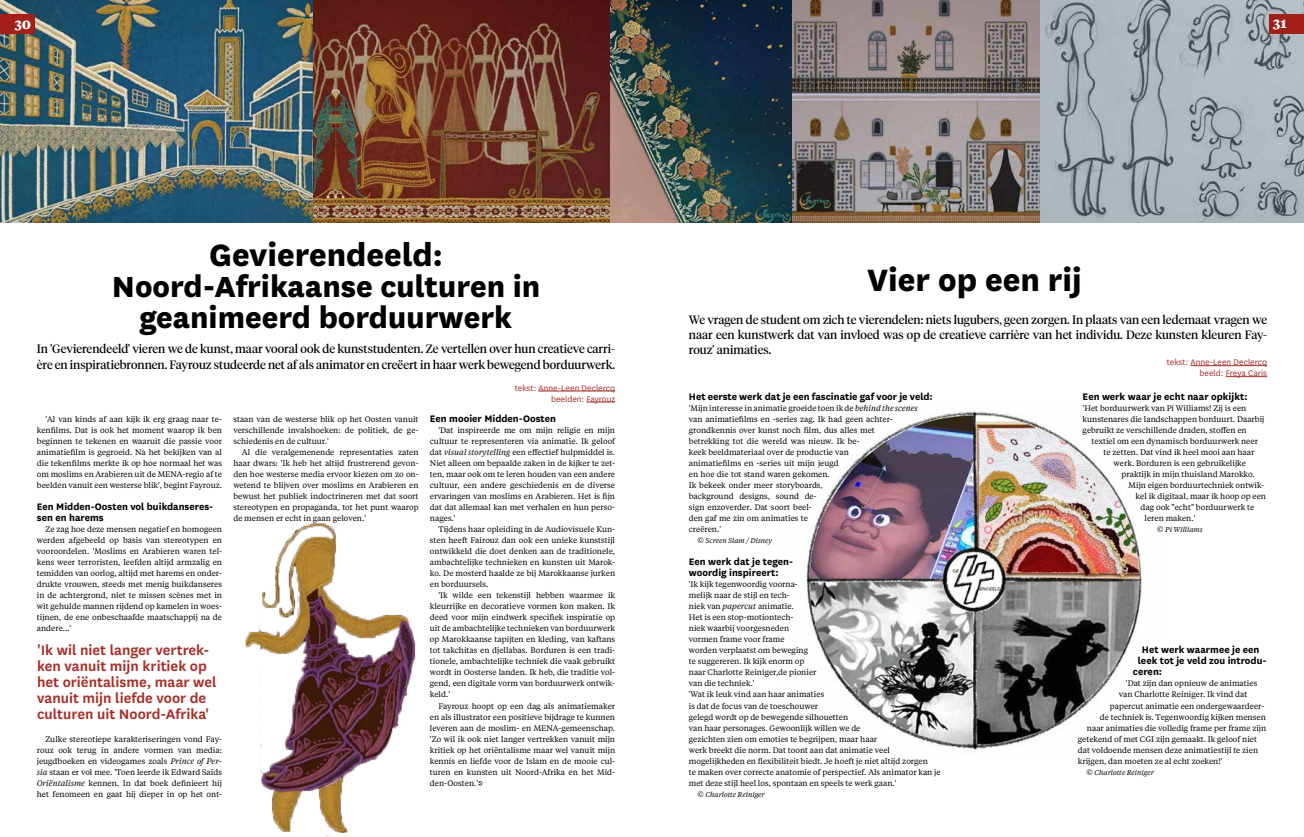
<style>
.page{position:relative;width:1304px;height:837px;background:#fff}
.page>*{position:absolute;margin:0;border:0;box-sizing:border-box;transform-origin:0 0}
.t1{font:800 36px "National";color:#000}
.t2{font:800 34px/31px "National";color:#000;text-align:center}
.t3{font:600 16px/16px "National";color:#a62f28}
.t4{font:700 14px "Tiempos Text";color:#fff}
.t5{font:12px/15px "Tiempos Headline";color:#000}
.t6{font:700 11px/11px "National";color:#000}
.t7{font:9.5px/11px "National";color:#a62f28;text-align:right}
.t8{font:8px/11px "Tiempos Text";color:#000;text-align:justify}
.t9{font:italic 7px "Tiempos Text";color:#000}
.s1{font-size:34px}
.s2{font-style:italic}
.s3{font-style:normal;font-size:8px}
</style>
<div class="page">
<img style="left:313px;top:0;width:728px;height:223px">
<img style="left:1041px;top:0;width:263px;height:223px">
<img style="left:0;top:0;width:313px;height:223px">
<img style="left:804px;top:411px;width:341px;height:339px">
<svg style="left:478px;top:781px;width:4px;height:4px"></svg>
<hr style="left:539px;top:390px;width:76px;height:1px;background:#a62f28">
<svg style="left:586px;top:401px;width:29px;height:1px"></svg>
<hr style="left:1190px;top:365px;width:77px;height:1px;background:#a62f28">
<hr style="left:1226px;top:376px;width:41px;height:1px;background:#a62f28">
<div style="left:0;top:14px;width:34px;height:20px;background:#a21f1a"></div>
<div style="left:1270px;top:14px;width:34px;height:20px;background:#a21f1a"></div>
<img style="left:245px;top:523px;width:171px;height:313px">
<h3 class="t4" style="left:14px;top:14px;width:18px">30</h3>
<h3 class="t4" style="left:1273px;top:14px;width:15px">31</h3>
<h1 class="t1" style="left:209px;top:229px;width:235px">Gevierendeeld<span class="s1">:</span></h1>
<h2 class="t2" style="left:112px;top:268px;width:430px">Noord-Afrikaanse culturen in geanimeerd borduurwerk</h2>
<h3 class="t5" style="left:37px;top:340px;width:580px;line-height:16px">In 'Gevierendeeld' vieren we de kunst, maar vooral ook de kunststudenten. Ze vertellen over hun creatieve carri&shy;ère en inspiratiebronnen. Fayrouz studeerde net af als animator en creëert in haar werk bewegend borduurwerk.</h3>
<p class="t7" style="left:515px;top:382px;width:102px">tekst: Anne-Leen Declercq beelden: Fayrouz</p>
<p class="t8" style="left:37px;top:413px;width:187px;text-indent:9px">'Al van kinds af aan kijk ik erg graag naar te&shy;kenfilms. Dat is ook het moment waarop ik ben beginnen te tekenen en waaruit die passie voor animatiefilm is gegroeid. Na het bekijken van al die tekenfilms merkte ik op hoe normaal het was om moslims en Arabieren uit de MENA-regio af te beelden vanuit een westerse blik', begint Fayrouz.</p>
<h3 class="t6" style="left:37px;top:500px;width:178px">Een Midden-Oosten vol buikdanseres&shy;sen en harems</h3>
<p class="t8" style="left:37px;top:523px;width:187px;text-indent:9px">Ze zag hoe deze mensen negatief en homogeen werden afgebeeld op basis van stereotypen en vooroordelen. 'Moslims en Arabieren waren tel&shy;kens weer terroristen, leefden altijd armzalig en temidden van oorlog, altijd met harems en onder&shy;drukte vrouwen, steeds met menig buikdanseres in de achtergrond, niet te missen scènes met in wit gehulde mannen rijdend op kamelen in woes&shy;tijnen, de ene onbeschaafde maatschappij na de andere…'</p>
<h3 class="t3" style="left:37px;top:641px;width:181px">'Ik wil niet langer vertrek&shy;ken vanuit mijn kritiek op het oriëntalisme, maar wel vanuit mijn liefde voor de culturen uit Noord-Afrika'</h3>
<p class="t8" style="left:37px;top:732px;width:187px;text-indent:9px">Zulke stereotiepe karakteriseringen vond Fay&shy;rouz ook terug in andere vormen van media: jeugdboeken en videogames zoals <span class="s2">Prince of Per&shy;sia</span> staan er vol mee. 'Toen leerde ik Edward Saïds <span class="s2">Oriëntalisme</span> kennen. In dat boek definieert hij het fenomeen en gaat hij dieper in op het ont-</p>
<p class="t8" style="left:233px;top:413px;width:187px">staan van de westerse blik op het Oosten vanuit verschillende invalshoeken: de politiek, de ge&shy;schiedenis en de cultuur.'</p>
<p class="t8" style="left:233px;top:446px;width:187px;text-indent:9px">Al die veralgemenende representaties zaten haar dwars: 'Ik heb het altijd frustrerend gevon&shy;den hoe westerse media ervoor kiezen om zo on&shy;wetend te blijven over moslims en Arabieren en bewust het publiek indoctrineren met dat soort stereotypen en propaganda, tot het punt waarop de mensen er echt in gaan geloven.'</p>
<h3 class="t6" style="left:430px;top:412px;width:128px">Een mooier Midden-Oosten</h3>
<p class="t8" style="left:430px;top:424px;width:187px;text-indent:9px">'Dat inspireerde me om mijn religie en mijn cultuur te representeren via animatie. Ik geloof dat <span class="s2">visual storytelling</span> een effectief hulpmiddel is.<br>Niet alleen om bepaalde zaken in de kijker te zet&shy;ten, maar ook om te leren houden van een andere cultuur, een andere geschiedenis en de diverse ervaringen van moslims en Arabieren. Het is fijn dat dat allemaal kan met verhalen en hun perso&shy;nages.'</p>
<p class="t8" style="left:430px;top:523px;width:187px;text-indent:9px">Tijdens haar opleiding in de Audiovisuele Kun&shy;sten heeft Fairouz dan ook een unieke kunststijl ontwikkeld die doet denken aan de traditionele, ambachtelijke technieken en kunsten uit Marok&shy;ko. De mosterd haalde ze bij Marokkaanse jurken en borduursels.</p>
<p class="t8" style="left:430px;top:589px;width:187px;text-indent:9px">'Ik wilde een tekenstijl hebben waarmee ik kleurrijke en decoratieve vormen kon maken. Ik deed voor mijn eindwerk specifiek inspiratie op uit de ambachtelijke technieken van borduurwerk op Marokkaanse tapijten en kleding, van kaftans tot takchitas en djellabas. Borduren is een tradi&shy;tionele, ambachtelijke techniek die vaak gebruikt wordt in Oosterse landen. Ik heb, die traditie vol&shy;gend, een digitale vorm van borduurwerk ontwik&shy;keld.'</p>
<p class="t8" style="left:430px;top:699px;width:187px;text-indent:9px">Fayrouz hoopt op een dag als animatiemaker en als illustrator een positieve bijdrage te kunnen leveren aan de moslim- en MENA-gemeenschap. 'Zo wil ik ook niet langer vertrekken vanuit mijn kritiek op het oriëntalisme maar wel vanuit mijn kennis en liefde voor de Islam en de mooie cul&shy;turen en kunsten uit Noord-Afrika en het Mid&shy;den-Oosten.'</p>
<h1 class="t1" style="left:867px;top:254px;width:216px">Vier op een rij</h1>
<h3 class="t5" style="left:689px;top:312px;width:580px;text-align:justify">We vragen de student om zich te vierendelen: niets lugubers, geen zorgen. In plaats van een ledemaat vragen we naar een kunstwerk dat van invloed was op de creatieve carrière van het individu. Deze kunsten kleuren Fay&shy;rouz' animaties.</h3>
<p class="t7" style="left:1167px;top:356px;width:102px">tekst: Anne-Leen Declercq beeld: Freya Caris</p>
<h3 class="t6" style="left:689px;top:390px;width:245px">Het eerste werk dat je een fascinatie gaf voor je veld:</h3>
<p class="t8" style="left:689px;top:402px;width:231px;text-align:left">'Mijn interesse in animatie groeide toen ik de <span class="s2">behind the scenes </span>van animatiefilms en -series zag. Ik had geen achter&shy;grondkennis over kunst noch film, dus alles met<br>betrekking tot die wereld was nieuw. Ik be-<br>keek beeldmateriaal over de productie van<br>animatiefilms en -series uit mijn jeugd<br>en hoe die tot stand waren gekomen.<br>Ik bekeek onder meer storyboards,<br>background designs, sound de-<br>sign enzoverder. Dat soort beel-<br>den gaf me zin om animaties te<br>creëren.'</p>
<p class="t9" style="left:697px;top:536px;width:76px"><span class="s3">©</span> Screen Slam / Disney</p>
<h3 class="t6" style="left:689px;top:555px;width:106px">Een werk dat je tegen&shy;woordig inspireert:</h3>
<p class="t8" style="left:689px;top:578px;width:253px;text-align:left">'Ik kijk tegenwoordig voorna-<br>melijk naar de stijl en tech-<br>niek van <span class="s2">papercut</span> animatie.<br>Het is een stop-motiontech-<br>niek waarbij voorgesneden<br>vormen frame voor frame<br>worden verplaatst om beweging<br>te suggereren. Ik kijk enorm op<br>naar Charlotte Reiniger,de pionier<br>van die techniek.'<br>'Wat ik leuk vind aan haar animaties<br>is dat de focus van de toeschouwer<br>gelegd wordt op de bewegende silhouetten<br>van haar personages. Gewoonlijk willen we de<br>gezichten zien om emoties te begrijpen, maar haar<br>werk breekt die norm. Dat toont aan dat animatie veel mogelijkheden en flexibiliteit biedt. Je hoeft je niet altijd zorgen<br>te maken over correcte anatomie of perspectief. Als animator kan je met deze stijl heel los, spontaan en speels te werk gaan.'</p>
<p class="t9" style="left:697px;top:789px;width:69px"><span class="s3">©</span> Charlotte Reiniger</p>
<h3 class="t6" style="left:1083px;top:390px;width:167px">Een werk waar je echt naar opkijkt:</h3>
<p class="t8" style="left:1083px;top:402px;width:183px;text-align:left">'Het borduurwerk van Pi Williams! Zij is een kunstenares die landschappen borduurt. Daarbij gebruikt ze verschillende draden, stoffen en</p>
<p class="t8" style="left:1092px;top:435px;width:168px">textiel om een dynamisch borduurwerk neer</p>
<p class="t8" style="left:1104px;top:446px;width:152px">te zetten. Dat vind ik heel mooi aan haar</p>
<p class="t8" style="left:1114px;top:457px;width:134px">werk. Borduren is een gebruikelijke</p>
<p class="t8" style="left:1122px;top:468px;width:135px">praktijk in mijn thuisland Marokko.</p>
<p class="t8" style="left:1129px;top:479px;width:137px">Mijn eigen borduurtechniek ontwik-</p>
<p class="t8" style="left:1136px;top:490px;width:132px">kel ik digitaal, maar ik hoop op een</p>
<p class="t8" style="left:1141px;top:501px;width:115px">dag ook "echt" borduurwerk te</p>
<p class="t8" style="left:1145px;top:512px;width:52px">leren maken.'</p>
<p class="t9" style="left:1157px;top:525px;width:47px"><span class="s3">©</span> Pi Williams</p>
<h3 class="t6" style="left:1142px;top:643px;width:119px">Het werk waarmee je een</h3>
<h3 class="t6" style="left:1138px;top:654px;width:130px">leek tot je veld zou introdu-</h3>
<h3 class="t6" style="left:1133px;top:665px;width:31px">ceren:</h3>
<p class="t8" style="left:1126px;top:677px;width:133px">'Dat zijn dan opnieuw de animaties</p>
<p class="t8" style="left:1119px;top:688px;width:130px">van Charlotte Reiniger. Ik vind dat</p>
<p class="t8" style="left:1110px;top:699px;width:156px">papercut animatie een ondergewaardeer-</p>
<p class="t8" style="left:1100px;top:710px;width:167px">de techniek is. Tegenwoordig kijken mensen</p>
<p class="t8" style="left:1087px;top:721px;width:181px">naar animaties die volledig frame per frame zijn</p>
<p class="t8" style="left:1078px;top:732px;width:181px">getekend of met CGI zijn gemaakt. Ik geloof niet</p>
<p class="t8" style="left:1078px;top:743px;width:182px">dat voldoende mensen deze animatiestijl te zien</p>
<p class="t8" style="left:1078px;top:754px;width:146px">krijgen, dan moeten ze al echt zoeken!'</p>
<p class="t9" style="left:1086px;top:767px;width:69px"><span class="s3">©</span> Charlotte Reiniger</p>
</div>
